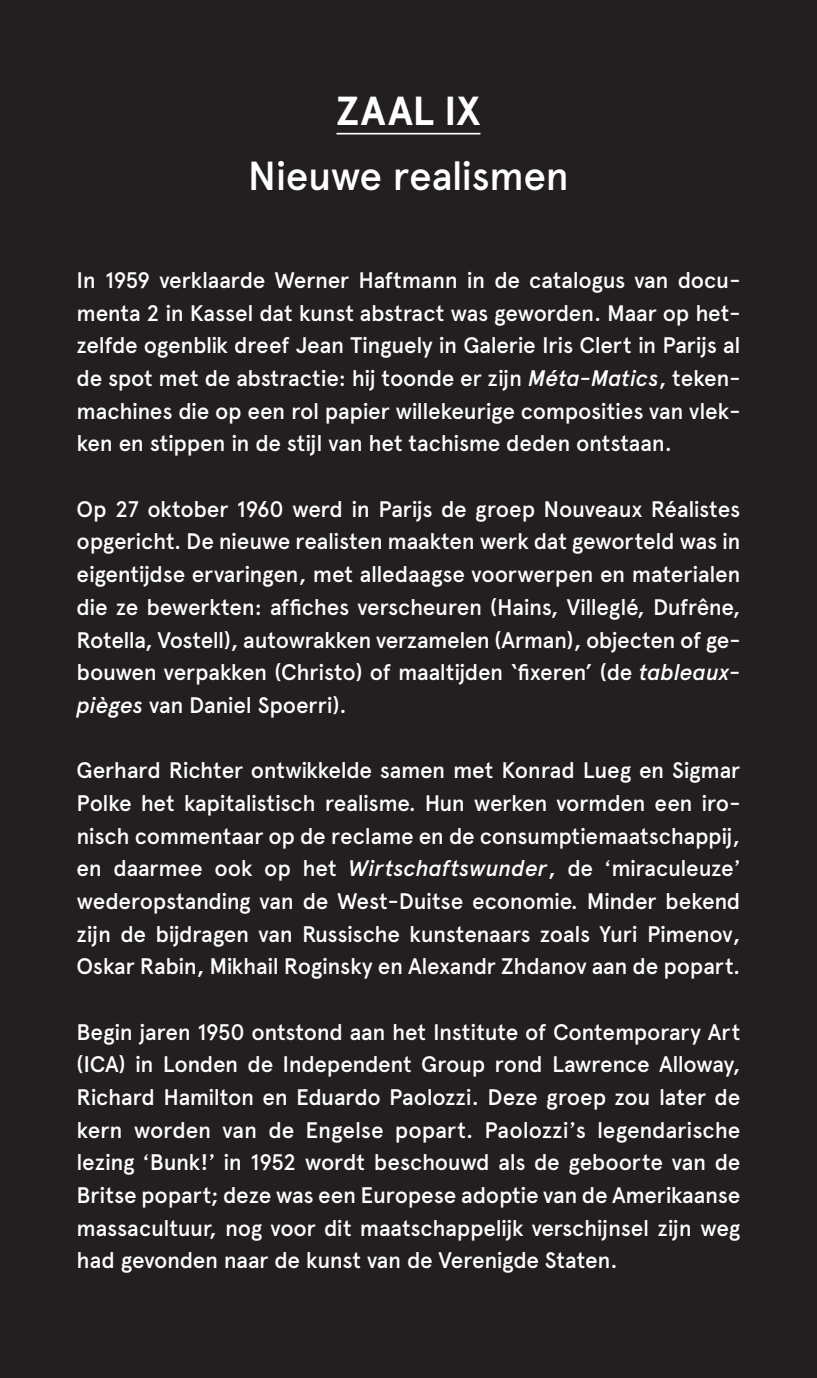
<style>
.page{position:relative;width:817px;height:1378px;background:#fff}
.page>*{position:absolute;margin:0;border:0;box-sizing:border-box;transform-origin:0 0}
.t1{font:500 40.5px "Apercu Pro";letter-spacing:-.015em;color:#fff}
.t2{font:700 40.5px "Apercu Pro";letter-spacing:.02em;color:#fff}
.tekst{font:500 22.5px/32.6px "Apercu Pro";letter-spacing:-.015em;color:#fff;text-align:justify}
.s1{font-style:italic}
</style>
<div class="page">
<div style="left:0;top:0;width:816px;height:1378px;background:#231f20"></div>
<hr style="left:336px;top:133px;width:144px;height:1px;background:#fff">
<p class="t2" style="left:336px;top:80px;width:145px">ZAAL IX</p>
<p class="t1" style="left:248px;top:145px;width:322px">Nieuwe realismen</p>
<p class="tekst" style="left:77px;top:262px;width:665px">In 1959 verklaarde Werner Haftmann in de catalogus van docu&shy;menta 2 in Kassel dat kunst abstract was geworden. Maar op het&shy;zelfde ogenblik dreef Jean Tinguely in Galerie Iris Clert in Parijs al de spot met de abstractie: hij toonde er zijn <span class="s1">Méta-Matics</span>, teken&shy;machines die op een rol papier willekeurige composities van vlek&shy;ken en stippen in de stijl van het tachisme deden ontstaan.</p>
<p class="tekst" style="left:77px;top:491px;width:665px">Op 27 oktober 1960 werd in Parijs de groep Nouveaux Réalistes opgericht. De nieuwe realisten maakten werk dat geworteld was in eigentijdse ervaringen, met alledaagse voorwerpen en materialen die ze bewerkten: affiches verscheuren (Hains, Villeglé, Dufrêne, Rotella, Vostell), autowrakken verzamelen (Arman), objecten of ge&shy;bouwen verpakken (Christo) of maaltijden ‘fixeren’ (de <span class="s1">tableaux&shy;pièges</span> van Daniel Spoerri).</p>
<p class="tekst" style="left:77px;top:752px;width:665px">Gerhard Richter ontwikkelde samen met Konrad Lueg en Sigmar Polke het kapitalistisch realisme. Hun werken vormden een iro&shy;nisch commentaar op de reclame en de consumptiemaatschappij, en daarmee ook op het <span class="s1">Wirtschaftswunder</span>, de ‘miraculeuze’ wederopstanding van de West-Duitse economie. Minder bekend zijn de bijdragen van Russische kunstenaars zoals Yuri Pimenov, Oskar Rabin, Mikhail Roginsky en Alexandr Zhdanov aan de popart.</p>
<p class="tekst" style="left:77px;top:1013px;width:665px">Begin jaren 1950 ontstond aan het Institute of Contemporary Art (ICA) in Londen de Independent Group rond Lawrence Alloway, Richard Hamilton en Eduardo Paolozzi. Deze groep zou later de kern worden van de Engelse popart. Paolozzi’s legendarische lezing ‘Bunk!’ in 1952 wordt beschouwd als de geboorte van de Britse popart; deze was een Europese adoptie van de Amerikaanse massacultuur, nog voor dit maatschappelijk verschijnsel zijn weg had gevonden naar de kunst van de Verenigde Staten.</p>
</div>
